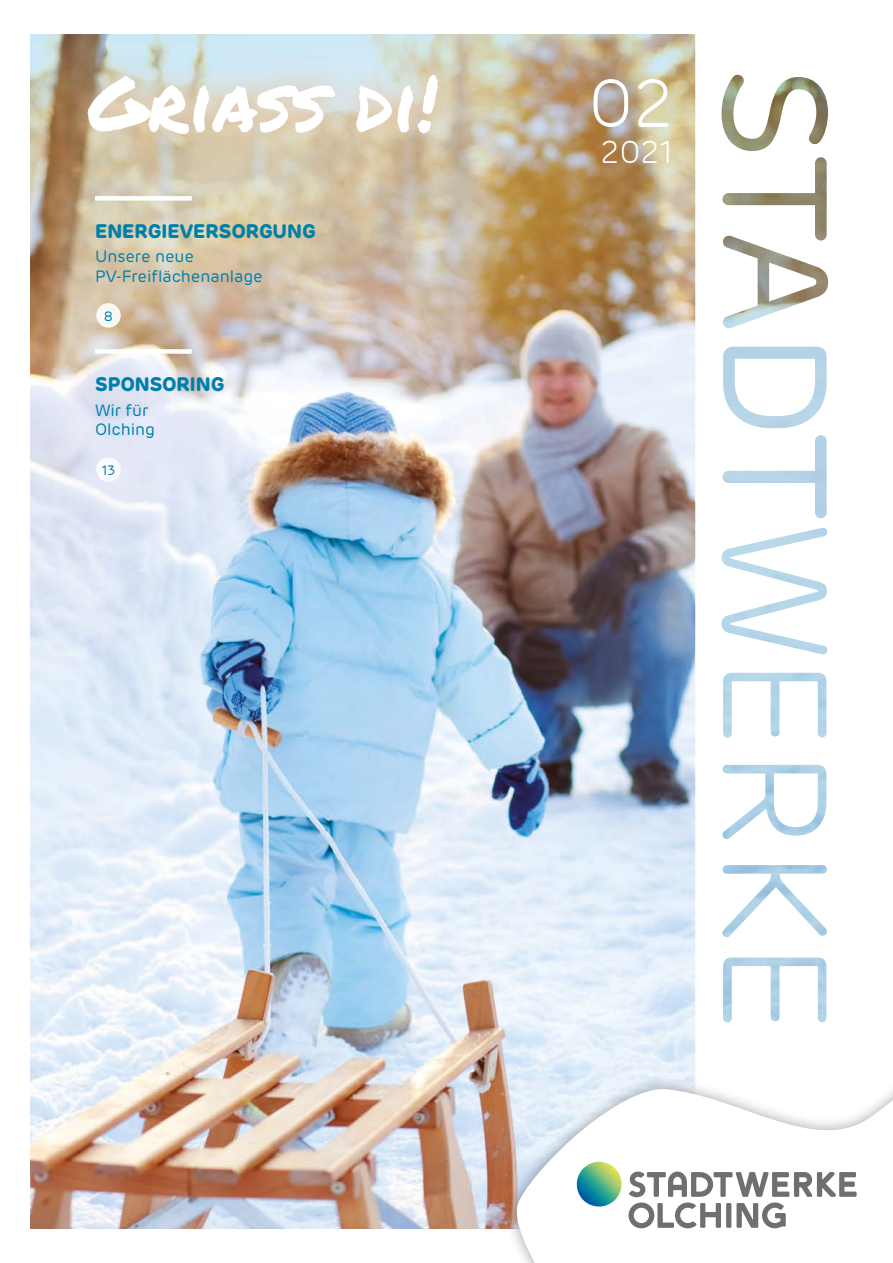
<style>
.page{position:relative;width:893px;height:1263px;background:#fff}
.page>*{position:absolute;margin:0;border:0;box-sizing:border-box;transform-origin:0 0}
.t1{font:76.2px "Permanent Marker";color:#fff}
.t2{font:300 67.5px "Rubrik";color:#fff}
.t3{font:300 31.5px "Rubrik";color:#fff}
.t4{font:700 19.5px "Rubrik";color:#007faa}
.t5{font:16.5px/19.8px "Rubrik";color:#007faa}
.t6{font:13.5px "Rubrik";color:#007faa}
</style>
<div class="page">
<img style="left:30px;top:34px;width:665px;height:1195px">
<svg style="left:695px;top:34px;width:134px;height:989px"></svg>
<div style="left:503px;top:1039px;width:390px;height:224px;background:#000;opacity:.37"></div>
<svg style="left:502px;top:1045px;width:391px;height:218px"></svg>
<svg style="left:575px;top:1162px;width:282px;height:66px"></svg>
<svg style="left:61px;top:49px;width:404px;height:112px;background:#d0cab8"></svg>
<div style="left:95px;top:196px;width:97px;height:5px;background:#fff"></div>
<div style="left:95px;top:349px;width:97px;height:5px;background:#fff"></div>
<div style="left:96px;top:303px;width:25px;height:25px;background:#faf8f5;border-radius:50%"></div>
<div style="left:96px;top:457px;width:25px;height:25px;background:#fff;border-radius:50%"></div>
<h1 class="t1" style="left:88px;top:47px;width:351px">GRIASS DI!</h1>
<h2 class="t2" style="left:587px;top:64px;width:87px">02</h2>
<h3 class="t3" style="left:601px;top:134px;width:74px">2021</h3>
<p class="t4" style="left:95px;top:219px;width:222px">ENERGIEVERSORGUNG</p>
<p class="t5" style="left:95px;top:247px;width:169px">Unsere neue<br>PV-Freiflächenanlage</p>
<p class="t6" style="left:104px;top:308px;width:11px">8</p>
<p class="t4" style="left:95px;top:372px;width:131px">SPONSORING</p>
<p class="t5" style="left:95px;top:400px;width:62px">Wir für<br>Olching</p>
<p class="t6" style="left:101px;top:462px;width:16px">13</p>
</div>
